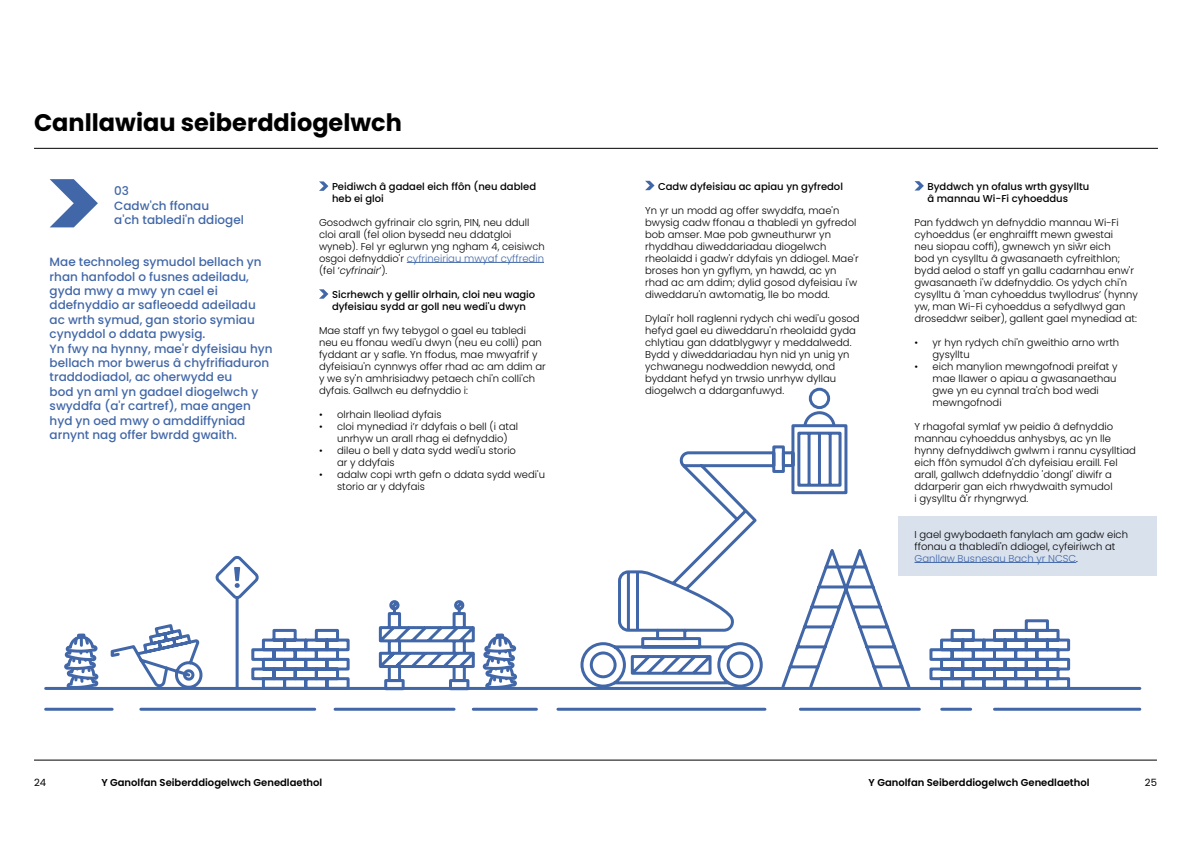
<style>
.page{position:relative;width:1191px;height:842px;background:#fff}
.page>*{position:absolute;margin:0;border:0;box-sizing:border-box;transform-origin:0 0}
.t1{font:700 24px "Poppins";color:#000}
.t2{font:500 12px/14.4px "Poppins";color:#4167a8}
.t3{font:300 10px/12px "Poppins";color:#000}
.t4{font:500 10px/12px "Poppins";color:#000}
.t5{font:600 10px "Poppins";color:#000}
.t6{font:10px "Poppins";color:#000}
.s1{color:#4167a8}
.s2{font-style:italic}
</style>
<div class="page">
<hr style="left:34px;top:760px;width:1123px;height:1px;background:#000">
<div style="left:899px;top:516px;width:258px;height:59px;background:#d9e1ed"></div>
<hr style="left:407px;top:262px;width:137px;height:1px;background:#4167a8">
<hr style="left:914px;top:562px;width:162px;height:1px;background:#4167a8">
<svg style="left:50px;top:179px;width:48px;height:48px"></svg>
<hr style="left:34px;top:148px;width:1124px;height:1px;background:#000">
<svg style="left:319px;top:181px;width:9px;height:10px"></svg>
<svg style="left:319px;top:289px;width:9px;height:10px"></svg>
<svg style="left:645px;top:181px;width:9px;height:9px"></svg>
<svg style="left:914px;top:181px;width:10px;height:10px"></svg>
<hr style="left:46px;top:687px;width:1093px;height:3px;background:#4167a8">
<hr style="left:46px;top:708px;width:66px;height:3px;background:#4167a8">
<hr style="left:141px;top:708px;width:174px;height:3px;background:#4167a8">
<hr style="left:335px;top:708px;width:119px;height:3px;background:#4167a8">
<hr style="left:994px;top:708px;width:145px;height:3px;background:#4167a8">
<hr style="left:800px;top:708px;width:119px;height:3px;background:#4167a8">
<hr style="left:473px;top:708px;width:63px;height:3px;background:#4167a8">
<hr style="left:941px;top:708px;width:29px;height:3px;background:#4167a8">
<hr style="left:558px;top:708px;width:207px;height:3px;background:#4167a8">
<svg style="left:63px;top:633px;width:37px;height:54px"></svg>
<svg style="left:679px;top:424px;width:169px;height:118px"></svg>
<svg style="left:801px;top:387px;width:36px;height:42px"></svg>
<svg style="left:385px;top:619px;width:686px;height:72px"></svg>
<svg style="left:109px;top:542px;width:803px;height:148px"></svg>
<h1 class="t1" style="left:34px;top:108px;width:369px">Canllawiau seiberddiogelwch</h1>
<p class="t2" style="left:114px;top:184px;width:131px">03<br>Cadw'ch ffonau<br>a'ch tabledi'n ddiogel</p>
<p class="t2" style="left:50px;top:255px;width:225px">Mae technoleg symudol bellach yn rhan hanfodol o fusnes adeiladu, gyda mwy a mwy yn cael ei ddefnyddio ar safleoedd adeiladu ac wrth symud, gan storio symiau cynyddol o ddata pwysig.<br>Yn fwy na hynny, mae'r dyfeisiau hyn bellach mor bwerus â chyfrifiaduron traddodiadol, ac oherwydd eu<br>bod yn aml yn gadael diogelwch y swyddfa (a'r cartref), mae angen hyd yn oed mwy o amddiffyniad arnynt nag offer bwrdd gwaith.</p>
<p class="t4" style="left:332px;top:180px;width:206px">Peidiwch â gadael eich ffôn (neu dabled heb ei gloi</p>
<p class="t3" style="left:319px;top:216px;width:227px">Gosodwch gyfrinair clo sgrin, PIN, neu ddull cloi arall (fel olion bysedd neu ddatgloi wyneb). Fel yr eglurwn yng ngham 4, ceisiwch osgoi defnyddio'r <span class="s1">cyfrineiriau mwyaf cyffredin </span>(fel ‘<span class="s2">cyfrinair</span>’).</p>
<p class="t4" style="left:332px;top:288px;width:205px">Sicrhewch y gellir olrhain, cloi neu wagio dyfeisiau sydd ar goll neu wedi'u dwyn</p>
<p class="t3" style="left:319px;top:324px;width:228px">Mae staff yn fwy tebygol o gael eu tabledi neu eu ffonau wedi'u dwyn (neu eu colli) pan fyddant ar y safle. Yn ffodus, mae mwyafrif y dyfeisiau'n cynnwys offer rhad ac am ddim ar y we sy'n amhrisiadwy petaech chi'n colli'ch dyfais. Gallwch eu defnyddio i:</p>
<p class="t3" style="left:319px;top:408px;width:124px">• olrhain lleoliad dyfais</p>
<p class="t3" style="left:337px;top:420px;width:183px;text-indent:-18px">• cloi mynediad i’r ddyfais o bell (i atal unrhyw un arall rhag ei defnyddio)</p>
<p class="t3" style="left:337px;top:444px;width:180px;text-indent:-18px">• dileu o bell y data sydd wedi'u storio ar y ddyfais</p>
<p class="t3" style="left:337px;top:468px;width:209px;text-indent:-18px">• adalw copi wrth gefn o ddata sydd wedi'u storio ar y ddyfais</p>
<p class="t4" style="left:658px;top:180px;width:186px">Cadw dyfeisiau ac apiau yn gyfredol</p>
<p class="t3" style="left:645px;top:204px;width:215px">Yn yr un modd ag offer swyddfa, mae'n bwysig cadw ffonau a thabledi yn gyfredol bob amser. Mae pob gwneuthurwr yn rhyddhau diweddariadau diogelwch rheolaidd i gadw'r ddyfais yn ddiogel. Mae'r broses hon yn gyflym, yn hawdd, ac yn rhad ac am ddim; dylid gosod dyfeisiau i'w diweddaru'n awtomatig, lle bo modd.</p>
<p class="t3" style="left:645px;top:312px;width:216px">Dylai'r holl raglenni rydych chi wedi'u gosod hefyd gael eu diweddaru'n rheolaidd gyda chlytiau gan ddatblygwyr y meddalwedd.<br>Bydd y diweddariadau hyn nid yn unig yn ychwanegu nodweddion newydd, ond byddant hefyd yn trwsio unrhyw dyllau diogelwch a ddarganfuwyd.</p>
<p class="t4" style="left:927px;top:180px;width:163px">Byddwch yn ofalus wrth gysylltu â mannau Wi-Fi cyhoeddus</p>
<p class="t3" style="left:914px;top:216px;width:225px">Pan fyddwch yn defnyddio mannau Wi-Fi cyhoeddus (er enghraifft mewn gwestai<br>neu siopau coffi), gwnewch yn siŵr eich<br>bod yn cysylltu â gwasanaeth cyfreithlon; bydd aelod o staff yn gallu cadarnhau enw'r gwasanaeth i'w ddefnyddio. Os ydych chi'n cysylltu â 'man cyhoeddus twyllodrus’ (hynny yw, man Wi-Fi cyhoeddus a sefydlwyd gan droseddwr seiber), gallent gael mynediad at:</p>
<p class="t3" style="left:932px;top:336px;width:188px;text-indent:-18px">• yr hyn rydych chi'n gweithio arno wrth gysylltu</p>
<p class="t3" style="left:932px;top:360px;width:187px;text-indent:-18px">• eich manylion mewngofnodi preifat y mae llawer o apiau a gwasanaethau gwe yn eu cynnal tra'ch bod wedi mewngofnodi</p>
<p class="t3" style="left:914px;top:420px;width:223px">Y rhagofal symlaf yw peidio â defnyddio mannau cyhoeddus anhysbys, ac yn lle hynny defnyddiwch gwlwm i rannu cysylltiad eich ffôn symudol â'ch dyfeisiau eraill. Fel arall, gallwch ddefnyddio 'dongl' diwifr a ddarperir gan eich rhwydwaith symudol<br>i gysylltu â'r rhyngrwyd.</p>
<p class="t3" style="left:914px;top:528px;width:215px">I gael gwybodaeth fanylach am gadw eich ffonau a thabledi'n ddiogel, cyfeiriwch at<br><span class="s1">Ganllaw Busnesau Bach yr NCSC</span>.</p>
<p class="t6" style="left:34px;top:776px;width:14px">24</p>
<p class="t5" style="left:101px;top:776px;width:222px">Y Ganolfan Seiberddiogelwch Genedlaethol</p>
<p class="t5" style="left:868px;top:776px;width:222px">Y Ganolfan Seiberddiogelwch Genedlaethol</p>
<p class="t6" style="left:1145px;top:776px;width:14px">25</p>
</div>
